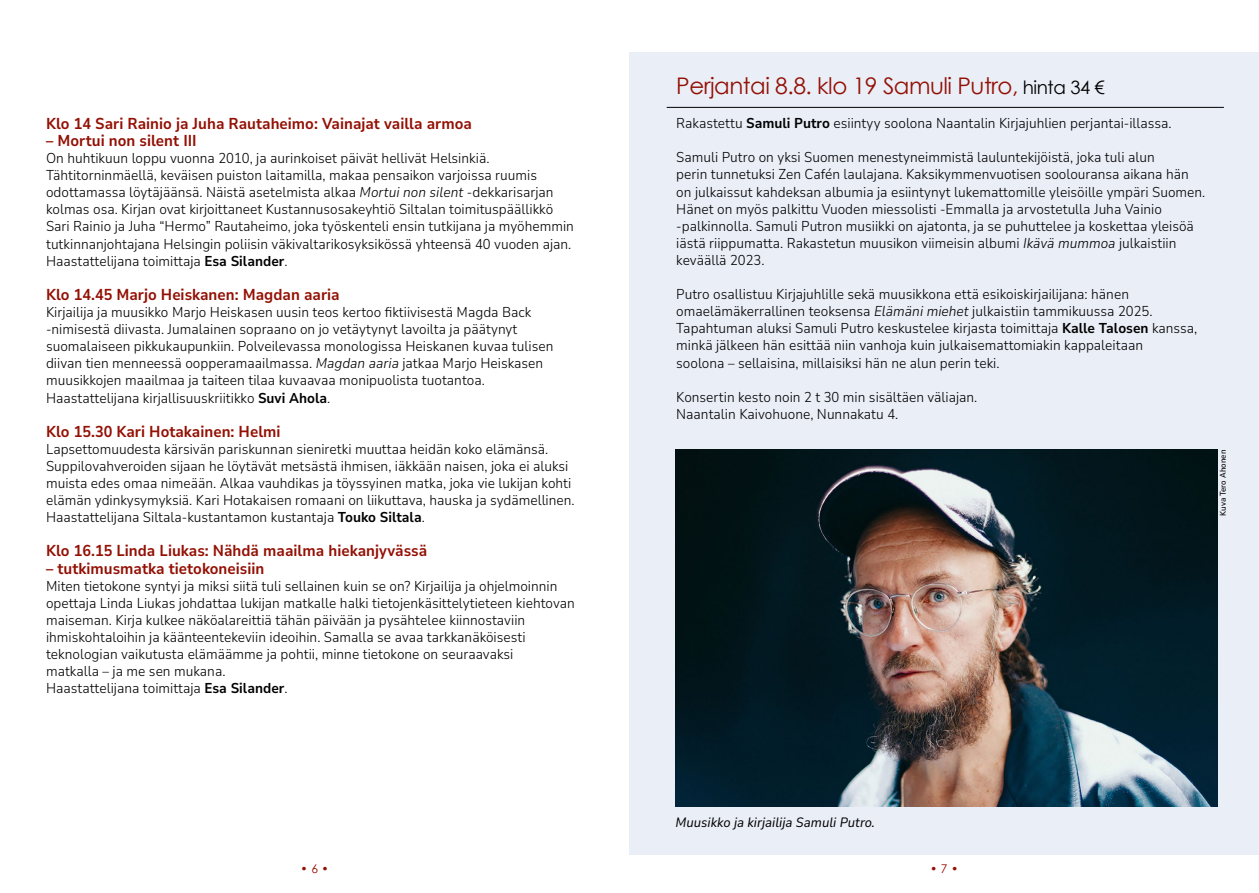
<style>
.page{position:relative;width:1259px;height:893px;background:#fff}
.page>*{position:absolute;margin:0;border:0;box-sizing:border-box;transform-origin:0 0}
.t1{font:22.8px "Century Gothic";letter-spacing:-.02em;color:#931004}
.t2{font:700 semi-condensed 15.75px "Nunito Sans 10 pt";color:#931004}
.t3{font:300 semi-condensed 14.25px/17.1px "Nunito Sans 10 pt";color:#000}
.t4{font:italic semi-condensed 13.5px "Nunito Sans 10 pt";color:#000}
.t5{font:12px "Century Gothic";color:#931004}
.t6{font:500 semi-condensed 8.25px "Nunito Sans 10 pt";color:#000}
.s1{font-style:italic}
.s2{font-weight:700}
.s3{font-size:18.3px;color:#000}
</style>
<div class="page">
<div style="left:629px;top:52px;width:630px;height:803px;background:#eaeef7"></div>
<img style="left:675px;top:450px;width:542px;height:357px">
<hr style="left:666px;top:107px;width:558px;height:1px;background:#000">
<p class="t2" style="left:46px;top:112px;width:427px">Klo 14 Sari Rainio ja Juha Rautaheimo: Vainajat vailla armoa</p>
<p class="t2" style="left:46px;top:129px;width:152px">– Mortui non silent III</p>
<p class="t3" style="left:46px;top:149px;width:529px">On huhtikuun loppu vuonna 2010, ja aurinkoiset päivät hellivät Helsinkiä.<br>Tähtitorninmäellä, keväisen puiston laitamilla, makaa pensaikon varjoissa ruumis odottamassa löytäjäänsä. Näistä asetelmista alkaa <span class="s1">Mortui non silent</span> -dekkarisarjan kolmas osa. Kirjan ovat kirjoittaneet Kustannusosakeyhtiö Siltalan toimituspäällikkö Sari Rainio ja Juha “Hermo” Rautaheimo, joka työskenteli ensin tutkijana ja myöhemmin tutkinnanjohtajana Helsingin poliisin väkivaltarikosyksikössä yhteensä 40 vuoden ajan.<br>Haastattelijana toimittaja <span class="s2">Esa Silander</span>.</p>
<p class="t2" style="left:46px;top:283px;width:295px">Klo 14.45 Marjo Heiskanen: Magdan aaria</p>
<p class="t3" style="left:46px;top:303px;width:509px">Kirjailija ja muusikko Marjo Heiskasen uusin teos kertoo fiktiivisestä Magda Back -nimisestä diivasta. Jumalainen sopraano on jo vetäytynyt lavoilta ja päätynyt suomalaiseen pikkukaupunkiin. Polveilevassa monologissa Heiskanen kuvaa tulisen diivan tien menneessä oopperamaailmassa. <span class="s1">Magdan aaria</span> jatkaa Marjo Heiskasen muusikkojen maailmaa ja taiteen tilaa kuvaavaa monipuolista tuotantoa.<br>Haastattelijana kirjallisuuskriitikko <span class="s2">Suvi Ahola</span>.</p>
<p class="t2" style="left:46px;top:420px;width:236px">Klo 15.30 Kari Hotakainen: Helmi</p>
<p class="t3" style="left:46px;top:440px;width:530px">Lapsettomuudesta kärsivän pariskunnan sieniretki muuttaa heidän koko elämänsä.<br>Suppilovahveroiden sijaan he löytävät metsästä ihmisen, iäkkään naisen, joka ei aluksi muista edes omaa nimeään. Alkaa vauhdikas ja töyssyinen matka, joka vie lukijan kohti elämän ydinkysymyksiä. Kari Hotakaisen romaani on liikuttava, hauska ja sydämellinen.<br>Haastattelijana Siltala-kustantamon kustantaja <span class="s2">Touko Siltala</span>.</p>
<p class="t2" style="left:46px;top:540px;width:382px">Klo 16.15 Linda Liukas: Nähdä maailma hiekanjyvässä</p>
<p class="t2" style="left:46px;top:557px;width:220px">– tutkimusmatka tietokoneisiin</p>
<p class="t3" style="left:46px;top:577px;width:530px">Miten tietokone syntyi ja miksi siitä tuli sellainen kuin se on? Kirjailija ja ohjelmoinnin opettaja Linda Liukas johdattaa lukijan matkalle halki tietojenkäsittelytieteen kiehtovan maiseman. Kirja kulkee näköalareittiä tähän päivään ja pysähtelee kiinnostaviin ihmiskohtaloihin ja käänteentekeviin ideoihin. Samalla se avaa tarkkanäköisesti teknologian vaikutusta elämäämme ja pohtii, minne tietokone on seuraavaksi<br>matkalla – ja me sen mukana.<br>Haastattelijana toimittaja <span class="s2">Esa Silander</span>.</p>
<h1 class="t1" style="left:676px;top:72px;width:430px">Perjantai 8.8. klo 19 Samuli Putro, <span class="s3">hinta 34 €</span></h1>
<p class="t3" style="left:676px;top:114px;width:497px">Rakastettu <span class="s2">Samuli Putro</span> esiintyy soolona Naantalin Kirjajuhlien perjantai-illassa.</p>
<p class="t3" style="left:676px;top:148px;width:530px">Samuli Putro on yksi Suomen menestyneimmistä lauluntekijöistä, joka tuli alun<br>perin tunnetuksi Zen Cafén laulajana. Kaksikymmenvuotisen soolouransa aikana hän on julkaissut kahdeksan albumia ja esiintynyt lukemattomille yleisöille ympäri Suomen.<br>Hänet on myös palkittu Vuoden miessolisti -Emmalla ja arvostetulla Juha Vainio -palkinnolla. Samuli Putron musiikki on ajatonta, ja se puhuttelee ja koskettaa yleisöä iästä riippumatta. Rakastetun muusikon viimeisin albumi <span class="s1">Ikävä mummoa</span> julkaistiin keväällä 2023.</p>
<p class="t3" style="left:676px;top:285px;width:522px">Putro osallistuu Kirjajuhlille sekä muusikkona että esikoiskirjailijana: hänen omaelämäkerrallinen teoksensa <span class="s1">Elämäni miehet</span> julkaistiin tammikuussa 2025.<br>Tapahtuman aluksi Samuli Putro keskustelee kirjasta toimittaja <span class="s2">Kalle Talosen</span> kanssa, minkä jälkeen hän esittää niin vanhoja kuin julkaisemattomiakin kappaleitaan<br>soolona – sellaisina, millaisiksi hän ne alun perin teki.</p>
<p class="t3" style="left:676px;top:388px;width:303px">Konsertin kesto noin 2 t 30 min sisältäen väliajan.<br>Naantalin Kaivohuone, Nunnakatu 4.</p>
<p class="t6" style="left:1217px;top:516px;width:67px;rotate:-90deg">Kuva Tero Ahonen</p>
<p class="t4" style="left:675px;top:813px;width:201px">Muusikko ja kirjailija Samuli Putro.</p>
<p class="t5" style="left:301px;top:861px;width:30px">• 6 •</p>
<p class="t5" style="left:930px;top:861px;width:30px">• 7 •</p>
</div>
